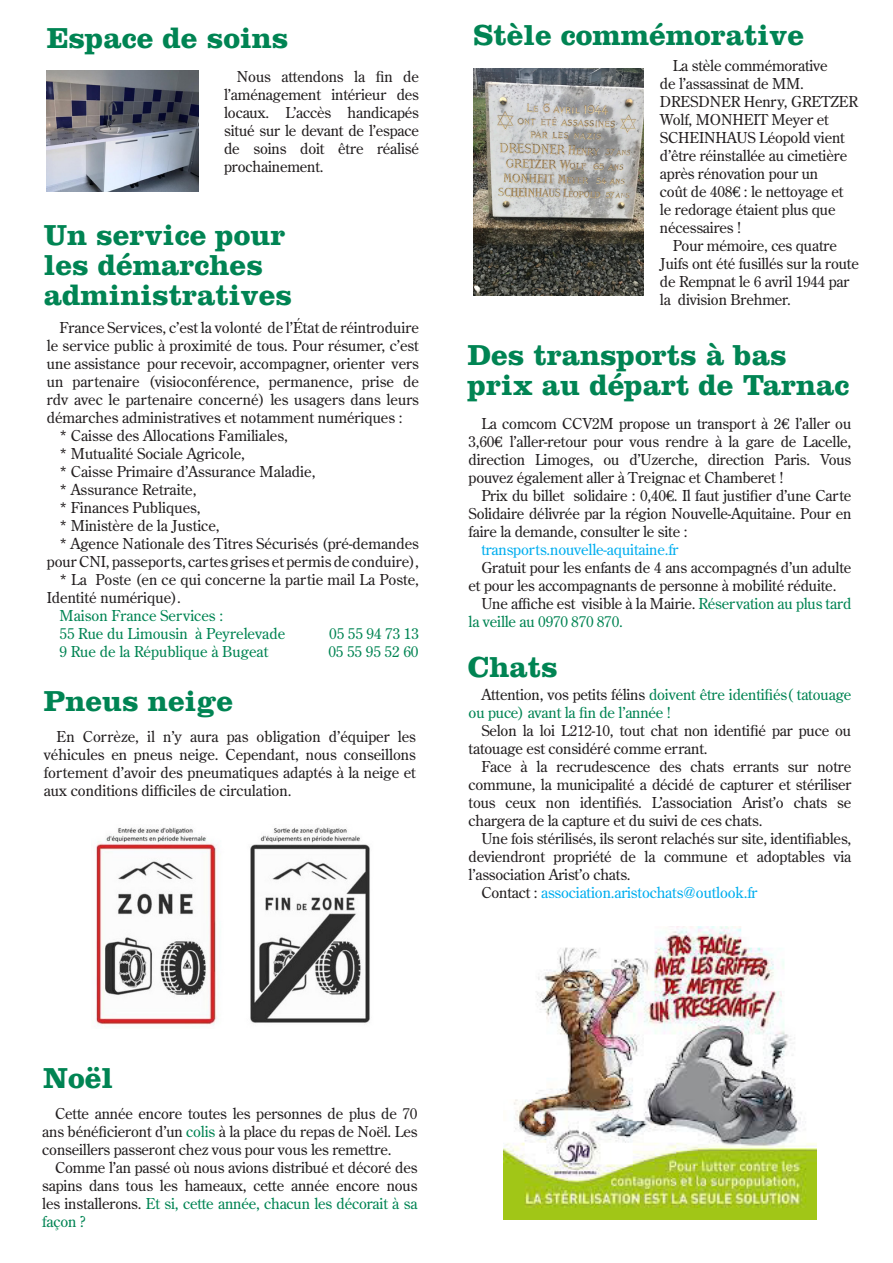
<style>
.page{position:relative;width:893px;height:1263px;background:#fff}
.page>*{position:absolute;margin:0;border:0;box-sizing:border-box;transform-origin:0 0}
.t1{font:700 30px "Clarendon";color:#008453}
.t2{font:15px/18px "Century Old Style";letter-spacing:-.01em;color:#231f20;text-align:justify}
.t3{font:15px/18px "Century Old Style";letter-spacing:-.01em;color:#008453}
.t4{font:15px "Century Old Style";letter-spacing:-.01em;color:#00aeef}
.s1{font-family:"New Century Schlbk"}
.s2{color:#231f20}
.s3{color:#008453}
</style>
<div class="page">
<img style="left:47px;top:70px;width:152px;height:121px">
<img style="left:96px;top:827px;width:274px;height:198px">
<img style="left:473px;top:69px;width:170px;height:227px">
<img style="left:503px;top:926px;width:314px;height:293px">
<p class="t1" style="left:47px;top:20px;width:243px">Espace de soins</p>
<p class="t2" style="left:224px;top:68px;width:196px;text-indent:13px">Nous attendons la fin de l’aménagement intérieur des locaux. L’accès handicapés situé sur le devant de l’espace de soins doit être réalisé prochainement.</p>
<p class="t1" style="left:44px;top:217px;width:243px">Un service pour</p>
<p class="t1" style="left:44px;top:247px;width:221px">les démarches</p>
<p class="t1" style="left:44px;top:277px;width:250px">administratives</p>
<p class="t2" style="left:47px;top:318px;width:374px;text-indent:13px">France Services, c’est la volonté de l’État de réintroduire le service public à proximité de tous. Pour résumer, c’est une assistance pour recevoir, accompagner, orienter vers un partenaire (visioconférence, permanence, prise de rdv avec le partenaire concerné) les usagers dans leurs démarches administratives et notamment numériques :</p>
<p class="t2" style="left:60px;top:426px;width:230px">* Caisse des Allocations Familiales,</p>
<p class="t2" style="left:60px;top:444px;width:187px">* Mutualité Sociale Agricole,</p>
<p class="t2" style="left:60px;top:462px;width:257px">* Caisse Primaire d’Assurance Maladie,</p>
<p class="t2" style="left:60px;top:480px;width:139px">* Assurance Retraite,</p>
<p class="t2" style="left:60px;top:498px;width:143px">* Finances Publiques,</p>
<p class="t2" style="left:60px;top:516px;width:162px">* Ministère de la Justice,</p>
<p class="t2" style="left:47px;top:534px;width:374px;text-align:right">* Agence Nationale des Titres Sécurisés (pré-demandes pour CNI, passeports, cartes grises et permis de conduire),</p>
<p class="t2" style="left:47px;top:570px;width:374px;text-indent:13px">* La Poste (en ce qui concerne la partie mail La Poste,<br>Identité numérique).</p>
<p class="t3" style="left:60px;top:606px;width:165px">Maison France Services :</p>
<p class="t3" style="left:60px;top:624px;width:227px">55 Rue du Limousin à Peyrelevade</p>
<p class="t3" style="left:329px;top:624px;width:91px">05 55 94 73 13</p>
<p class="t3" style="left:60px;top:642px;width:210px">9 Rue de la République à Bugeat</p>
<p class="t3" style="left:328px;top:642px;width:91px">05 55 95 52 60</p>
<p class="t1" style="left:44px;top:683px;width:191px">Pneus neige</p>
<p class="t2" style="left:44px;top:727px;width:374px;text-indent:13px">En Corrèze, il n’y aura pas obligation d’équiper les véhicules en pneus neige. Cependant, nous conseillons fortement d’avoir des pneumatiques adaptés à la neige et aux conditions difficiles de circulation.</p>
<p class="t1" style="left:473px;top:17px;width:332px">Stèle commémorative</p>
<p class="t2" style="left:660px;top:57px;width:200px;text-align:left;text-indent:13px">La stèle commémorative<br>de l’assassinat de MM.<br>DRESDNER Henry, GRETZER<br>Wolf, MONHEIT Meyer et<br>SCHEINHAUS Léopold vient d’être réinstallée au cimetière après rénovation pour un<br>coût de 408<span class="s1">€</span> : le nettoyage et le redorage étaient plus que nécessaires !</p>
<p class="t2" style="left:660px;top:237px;width:200px;text-align:left;text-indent:13px">Pour mémoire, ces quatre<br>Juifs ont été fusillés sur la route de Rempnat le 6 avril 1944 par la division Brehmer.</p>
<p class="t1" style="left:468px;top:336px;width:321px">Des transports à bas</p>
<p class="t1" style="left:468px;top:366px;width:383px">prix au départ de Tarnac</p>
<p class="t2" style="left:469px;top:415px;width:384px;text-indent:13px">La comcom CCV2M propose un transport à 2<span class="s1">€</span> l’aller ou 3,60<span class="s1">€</span> l’aller-retour pour vous rendre à la gare de Lacelle, direction Limoges, ou d’Uzerche, direction Paris. Vous pouvez également aller à Treignac et Chamberet !</p>
<p class="t2" style="left:469px;top:487px;width:384px;text-indent:13px">Prix du billet solidaire : 0,40<span class="s1">€</span>. Il faut justifier d’une Carte Solidaire délivrée par la région Nouvelle-Aquitaine. Pour en faire la demande, consulter le site :</p>
<p class="t4" style="left:481px;top:540px;width:199px">transports.nouvelle-aquitaine.fr</p>
<p class="t2" style="left:469px;top:559px;width:384px;text-indent:13px">Gratuit pour les enfants de 4 ans accompagnés d’un adulte et pour les accompagnants de personne à mobilité réduite.</p>
<p class="t3" style="left:469px;top:595px;width:384px;text-indent:13px"><span class="s2">Une affiche est visible à la Mairie.</span> Réservation au plus tard la veille au 0970 870 870.</p>
<p class="t1" style="left:468px;top:648px;width:91px">Chats</p>
<p class="t3" style="left:469px;top:685px;width:384px;text-indent:13px"><span class="s2">Attention, vos petits félins</span> doivent être identifiés( tatouage ou puce) avant la fin de l’année !</p>
<p class="t2" style="left:469px;top:721px;width:384px;text-indent:13px">Selon la loi L212-10, tout chat non identifié par puce ou tatouage est considéré comme errant.</p>
<p class="t2" style="left:469px;top:757px;width:384px;text-indent:13px">Face à la recrudescence des chats errants sur notre commune, la municipalité a décidé de capturer et stériliser tous ceux non identifiés. L’association Arist’o chats se chargera de la capture et du suivi de ces chats.</p>
<p class="t2" style="left:469px;top:829px;width:384px;text-indent:13px">Une fois stérilisés, ils seront relachés sur site, identifiables, deviendront propriété de la commune et adoptables via l’association Arist’o chats.</p>
<p class="t4" style="left:481px;top:882px;width:278px"><span class="s2">Contact :</span> association.aristochats@outlook.fr</p>
<p class="t1" style="left:43px;top:1059px;width:72px">Noël</p>
<p class="t2" style="left:42px;top:1104px;width:377px;text-indent:13px">Cette année encore toutes les personnes de plus de 70 ans bénéficieront d’un <span class="s3">colis</span> à la place du repas de Noël. Les conseillers passeront chez vous pour vous les remettre.</p>
<p class="t2" style="left:42px;top:1158px;width:377px;text-indent:13px">Comme l’an passé où nous avions distribué et décoré des sapins dans tous les hameaux, cette année encore nous les installerons. <span class="s3">Et si, cette année, chacun les décorait à sa façon ?</span></p>
</div>
